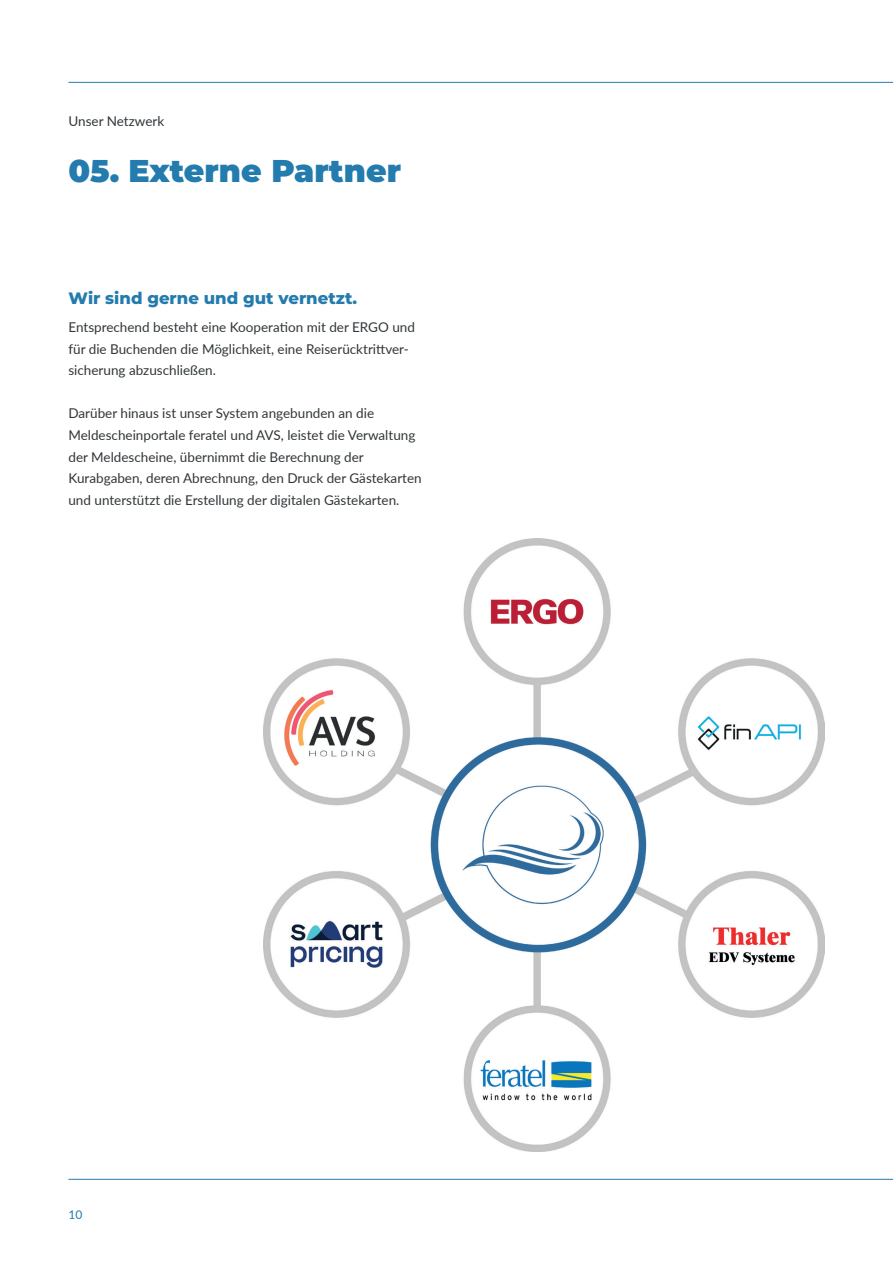
<style>
.page{position:relative;width:893px;height:1263px;background:#fff}
.page>*{position:absolute;margin:0;border:0;box-sizing:border-box;transform-origin:0 0}
.t1{font:900 31.5px "Montserrat";color:#237bae}
.t2{font:800 16.5px "Montserrat";color:#237bae}
.t3{font:13.5px/21.6px "Lato";color:#313639}
.t4{font:12px "Lato";color:#237bae}
</style>
<div class="page">
<hr style="left:68px;top:82px;width:825px;height:1px;background:#257cae">
<hr style="left:68px;top:1179px;width:825px;height:1px;background:#257cae">
<img style="left:264px;top:538px;width:560px;height:613px">
<p class="t3" style="left:68px;top:109px;width:97px">Unser Netzwerk</p>
<h1 class="t1" style="left:68px;top:150px;width:334px">05. Externe Partner</h1>
<p class="t2" style="left:68px;top:287px;width:290px">Wir sind gerne und gut vernetzt.</p>
<p class="t3" style="left:68px;top:316px;width:348px">Entsprechend besteht eine Kooperation mit der ERGO und für die Buchenden die Möglichkeit, eine Reiserücktrittver&shy;sicherung abzuschließen.</p>
<p class="t3" style="left:68px;top:402px;width:355px">Darüber hinaus ist unser System angebunden an die Meldescheinportale feratel und AVS, leistet die Verwaltung der Meldescheine, übernimmt die Berechnung der Kurabgaben, deren Abrechnung, den Druck der Gästekarten und unterstützt die Erstellung der digitalen Gästekarten.</p>
<p class="t4" style="left:68px;top:1206px;width:15px">10</p>
</div>
